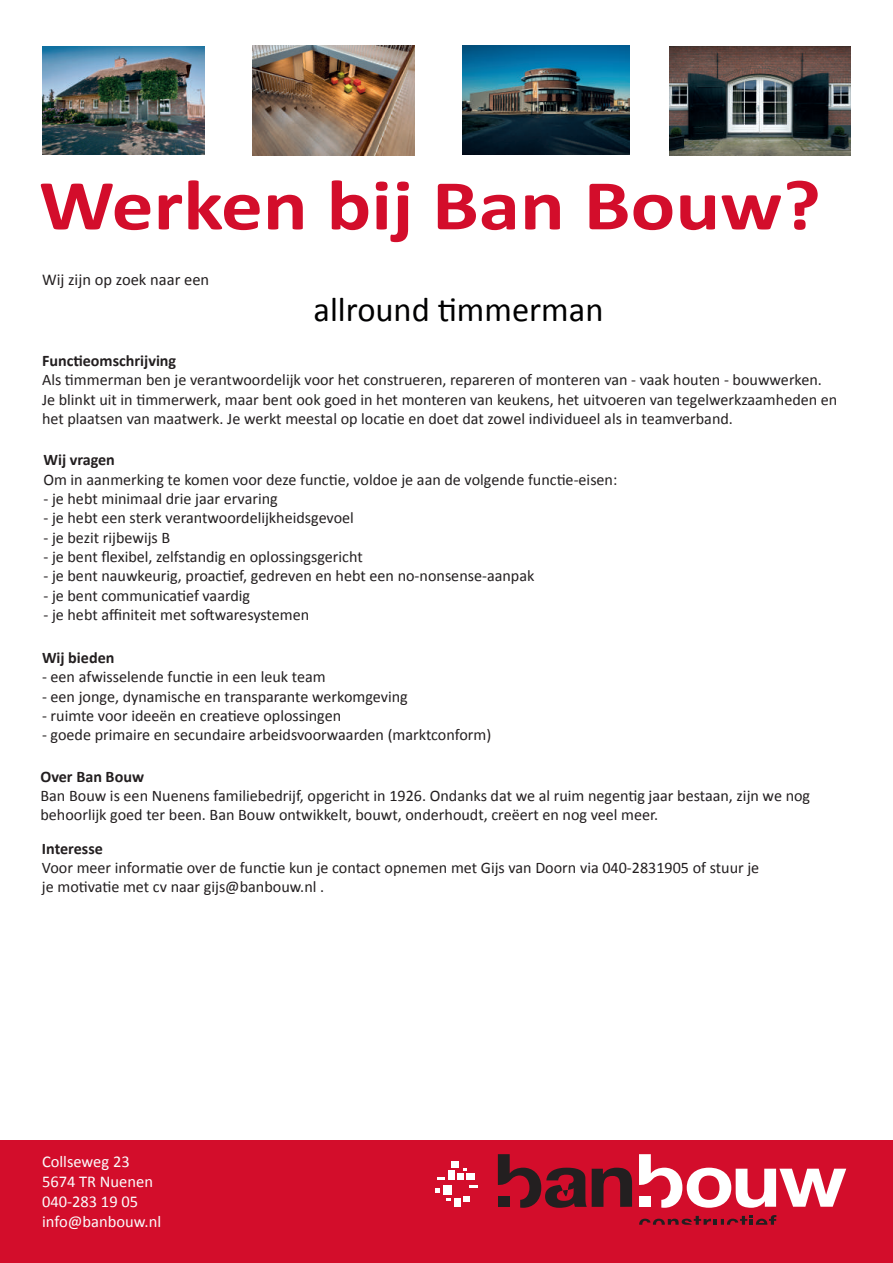
<style>
.page{position:relative;width:893px;height:1263px;background:#fff}
.page>*{position:absolute;margin:0;border:0;box-sizing:border-box;transform-origin:0 0}
.t1{font:700 72px "Calibri";color:#d30d2b;scale:1.16 1}
.t2{font:34.5px "Calibri";color:#000001}
.t3{font:16.5px/19.8px "Calibri";color:#fbfbfc}
.t4{font:16.5px "Calibri";color:#231f20}
.t5{font:16.05px/19.4px "Calibri";color:#231f20}
.t6{font:700 16.05px "Calibri";color:#231f20}
</style>
<div class="page">
<div style="left:0;top:1140px;width:893px;height:123px;background:#d30d2b"></div>
<svg style="left:498px;top:1154px;width:134px;height:54px"></svg>
<svg style="left:639px;top:1215px;width:137px;height:10px"></svg>
<svg style="left:639px;top:1154px;width:207px;height:54px"></svg>
<div style="left:639px;top:1196px;width:12px;height:11px;background:#fff"></div>
<div style="left:498px;top:1196px;width:11px;height:11px;background:#231f20"></div>
<div style="left:454px;top:1198px;width:6px;height:9px;background:#fff"></div>
<div style="left:457px;top:1173px;width:6px;height:7px;background:#fff"></div>
<svg style="left:463px;top:1196px;width:7px;height:5px"></svg>
<svg style="left:470px;top:1185px;width:8px;height:3px"></svg>
<svg style="left:435px;top:1188px;width:5px;height:4px"></svg>
<div style="left:443px;top:1185px;width:8px;height:10px;background:#fff"></div>
<div style="left:466px;top:1173px;width:9px;height:7px;background:#fff"></div>
<div style="left:448px;top:1170px;width:6px;height:10px;background:#fff"></div>
<svg style="left:438px;top:1177px;width:7px;height:3px"></svg>
<div style="left:451px;top:1161px;width:7px;height:7px;background:#fff"></div>
<img style="left:42px;top:46px;width:162px;height:108px">
<img style="left:669px;top:46px;width:181px;height:109px">
<img style="left:463px;top:46px;width:166px;height:109px">
<img style="left:252px;top:46px;width:163px;height:109px">
<h1 class="t1" style="left:39px;top:154px;width:676px">Werken bij Ban Bouw?</h1>
<p class="t4" style="left:42px;top:268px;width:169px">Wij zijn op zoek naar een</p>
<h2 class="t2" style="left:314px;top:286px;width:291px">allround timmerman</h2>
<p class="t6" style="left:42px;top:349px;width:136px">Functieomschrijving</p>
<p class="t5" style="left:42px;top:370px;width:797px">Als timmerman ben je verantwoordelijk voor het construeren, repareren of monteren van - vaak houten - bouwwerken.<br>Je blinkt uit in timmerwerk, maar bent ook goed in het monteren van keukens, het uitvoeren van tegelwerkzaamheden en het plaatsen van maatwerk. Je werkt meestal op locatie en doet dat zowel individueel als in teamverband.</p>
<p class="t6" style="left:43px;top:449px;width:73px">Wij vragen</p>
<p class="t5" style="left:43px;top:469px;width:575px">Om in aanmerking te komen voor deze functie, voldoe je aan de volgende functie-eisen:</p>
<p class="t5" style="left:43px;top:488px;width:236px">- je hebt minimaal drie jaar ervaring</p>
<p class="t5" style="left:43px;top:508px;width:312px">- je hebt een sterk verantwoordelijkheidsgevoel</p>
<p class="t5" style="left:43px;top:527px;width:128px">- je bezit rijbewijs B</p>
<p class="t5" style="left:43px;top:546px;width:321px">- je bent flexibel, zelfstandig en oplossingsgericht</p>
<p class="t5" style="left:43px;top:566px;width:493px">- je bent nauwkeurig, proactief, gedreven en hebt een no-nonsense-aanpak</p>
<p class="t5" style="left:43px;top:585px;width:208px">- je bent communicatief vaardig</p>
<p class="t5" style="left:43px;top:605px;width:267px">- je hebt affiniteit met softwaresystemen</p>
<p class="t6" style="left:42px;top:646px;width:74px">Wij bieden</p>
<p class="t5" style="left:42px;top:667px;width:285px">- een afwisselende functie in een leuk team</p>
<p class="t5" style="left:42px;top:686px;width:367px">- een jonge, dynamische en transparante werkomgeving</p>
<p class="t5" style="left:42px;top:706px;width:301px">- ruimte voor ideeën en creatieve oplossingen</p>
<p class="t5" style="left:42px;top:725px;width:451px">- goede primaire en secundaire arbeidsvoorwaarden (marktconform)</p>
<p class="t6" style="left:40px;top:765px;width:105px">Over Ban Bouw</p>
<p class="t5" style="left:40px;top:786px;width:771px">Ban Bouw is een Nuenens familiebedrijf, opgericht in 1926. Ondanks dat we al ruim negentig jaar bestaan, zijn we nog behoorlijk goed ter been. Ban Bouw ontwikkelt, bouwt, onderhoudt, creëert en nog veel meer.</p>
<p class="t6" style="left:42px;top:837px;width:62px">Interesse</p>
<p class="t5" style="left:42px;top:857px;width:719px">Voor meer informatie over de functie kun je contact opnemen met Gijs van Doorn via 040-2831905 of stuur je je motivatie met cv naar gijs@banbouw.nl .</p>
<p class="t3" style="left:42px;top:1151px;width:121px">Collseweg 23<br>5674 TR Nuenen<br>040-283 19 05 info@banbouw.nl</p>
</div>
